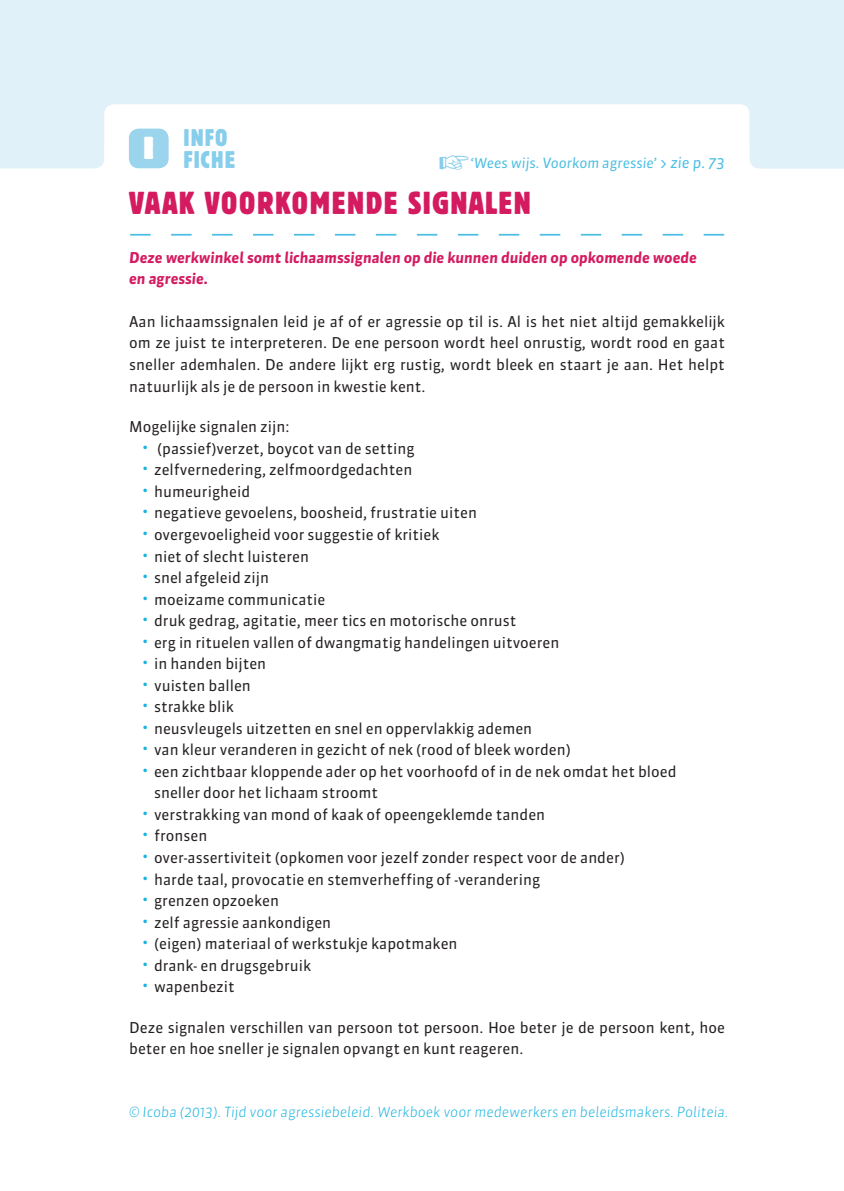
<style>
.page{position:relative;width:844px;height:1191px;background:#fff}
.page>*{position:absolute;margin:0;border:0;box-sizing:border-box;transform-origin:0 0}
.t1{font:condensed 31.5px "Block BE";letter-spacing:.05em;color:#d41b60}
.t2{font:800 31.5px "Block BE";color:#fff}
.t3{font:condensed 23.97px/22.1px "Block BE";letter-spacing:.05em;color:#86ceeb}
.t4{font:14.88px/21.5px "Sanuk";color:#231f20}
.t5{font:italic 700 14.88px/21.5px "Sanuk";color:#d41b60}
.t6{font:italic 300 14px "Sanuk";color:#1ab3e0}
.t7{font:italic 14px "Sanuk";color:#4bbee4}
.s1{font-size:14.88px}
.s2{font-family:"Fago No";font-size:17.5px;color:#1ab3e0}
</style>
<div class="page">
<div style="left:77px;top:0;width:766px;height:144px;background:#e0f1f9"></div>
<div style="left:0;top:0;width:104px;height:168px;background:#e0f1f9"></div>
<div style="left:104px;top:104px;width:645px;height:119px;background:#fff;border-radius:10px"></div>
<svg style="left:749px;top:113px;width:94px;height:55px"></svg>
<svg style="left:130px;top:234px;width:594px;height:2px"></svg>
<div style="left:129px;top:129px;width:39px;height:39px;background:#9ad4ed;border-radius:10px"></div>
<h1 class="t2" style="left:143px;top:131px;width:13px">I</h1>
<h2 class="t3" style="left:183px;top:126px;width:53px">INFO<br>FICHE</h2>
<p class="t7" style="left:470px;top:155px;width:256px">‘Wees wijs. Voorkom agressie’ <span class="s1">&gt; zie p. 73</span></p>
<h1 class="t1" style="left:129px;top:185px;width:403px">VAAK VOORKOMENDE SIGNALEN</h1>
<p class="t5" style="left:129px;top:247px;width:569px">Deze werkwinkel somt lichaamssignalen op die kunnen duiden op opkomende woede en agressie.</p>
<p class="t4" style="left:129px;top:311px;width:597px;text-align:justify">Aan lichaamssignalen leid je af of er agressie op til is. Al is het niet altijd gemakkelijk om ze juist te interpreteren. De ene persoon wordt heel onrustig, wordt rood en gaat sneller ademhalen. De andere lijkt erg rustig, wordt bleek en staart je aan. Het helpt natuurlijk als je de persoon in kwestie kent.</p>
<p class="t4" style="left:129px;top:416px;width:162px">Mogelijke signalen zijn:</p>
<p class="t4" style="left:142px;top:438px;width:274px"><span class="s2">•</span> (passief)verzet, boycot van de setting</p>
<p class="t4" style="left:142px;top:459px;width:272px"><span class="s2">•</span> zelfvernedering, zelfmoordgedachten</p>
<p class="t4" style="left:142px;top:481px;width:110px"><span class="s2">•</span> humeurigheid</p>
<p class="t4" style="left:142px;top:502px;width:337px"><span class="s2">•</span> negatieve gevoelens, boosheid, frustratie uiten</p>
<p class="t4" style="left:142px;top:524px;width:299px"><span class="s2">•</span> overgevoeligheid voor suggestie of kritiek</p>
<p class="t4" style="left:142px;top:545px;width:169px"><span class="s2">•</span> niet of slecht luisteren</p>
<p class="t4" style="left:142px;top:567px;width:129px"><span class="s2">•</span> snel afgeleid zijn</p>
<p class="t4" style="left:142px;top:588px;width:185px"><span class="s2">•</span> moeizame communicatie</p>
<p class="t4" style="left:142px;top:610px;width:376px"><span class="s2">•</span> druk gedrag, agitatie, meer tics en motorische onrust</p>
<p class="t4" style="left:142px;top:631px;width:419px"><span class="s2">•</span> erg in rituelen vallen of dwangmatig handelingen uitvoeren</p>
<p class="t4" style="left:142px;top:653px;width:126px"><span class="s2">•</span> in handen bijten</p>
<p class="t4" style="left:142px;top:674px;width:111px"><span class="s2">•</span> vuisten ballen</p>
<p class="t4" style="left:142px;top:696px;width:94px"><span class="s2">•</span> strakke blik</p>
<p class="t4" style="left:142px;top:717px;width:392px"><span class="s2">•</span> neusvleugels uitzetten en snel en oppervlakkig ademen</p>
<p class="t4" style="left:142px;top:739px;width:430px"><span class="s2">•</span> van kleur veranderen in gezicht of nek (rood of bleek worden)</p>
<p class="t4" style="left:154px;top:760px;width:524px;text-indent:-12px"><span class="s2">•</span> een zichtbaar kloppende ader op het voorhoofd of in de nek omdat het bloed sneller door het lichaam stroomt</p>
<p class="t4" style="left:142px;top:803px;width:405px"><span class="s2">•</span> verstrakking van mond of kaak of opeengeklemde tanden</p>
<p class="t4" style="left:142px;top:825px;width:67px"><span class="s2">•</span> fronsen</p>
<p class="t4" style="left:142px;top:847px;width:484px"><span class="s2">•</span> over-assertiviteit (opkomen voor jezelf zonder respect voor de ander)</p>
<p class="t4" style="left:142px;top:868px;width:400px"><span class="s2">•</span> harde taal, provocatie en stemverheffing of -verandering</p>
<p class="t4" style="left:142px;top:890px;width:139px"><span class="s2">•</span> grenzen opzoeken</p>
<p class="t4" style="left:142px;top:911px;width:191px"><span class="s2">•</span> zelf agressie aankondigen</p>
<p class="t4" style="left:142px;top:933px;width:317px"><span class="s2">•</span> (eigen) materiaal of werkstukje kapotmaken</p>
<p class="t4" style="left:142px;top:954px;width:171px"><span class="s2">•</span> drank- en drugsgebruik</p>
<p class="t4" style="left:142px;top:976px;width:95px"><span class="s2">•</span> wapenbezit</p>
<p class="t4" style="left:129px;top:1016px;width:597px">Deze signalen verschillen van persoon tot persoon. Hoe beter je de persoon kent, hoe beter en hoe sneller je signalen opvangt en kunt reageren.</p>
<p class="t6" style="left:129px;top:1102px;width:600px">© Icoba (2013). Tijd voor agressiebeleid. Werkboek voor medewerkers en beleidsmakers. Politeia.</p>
</div>
